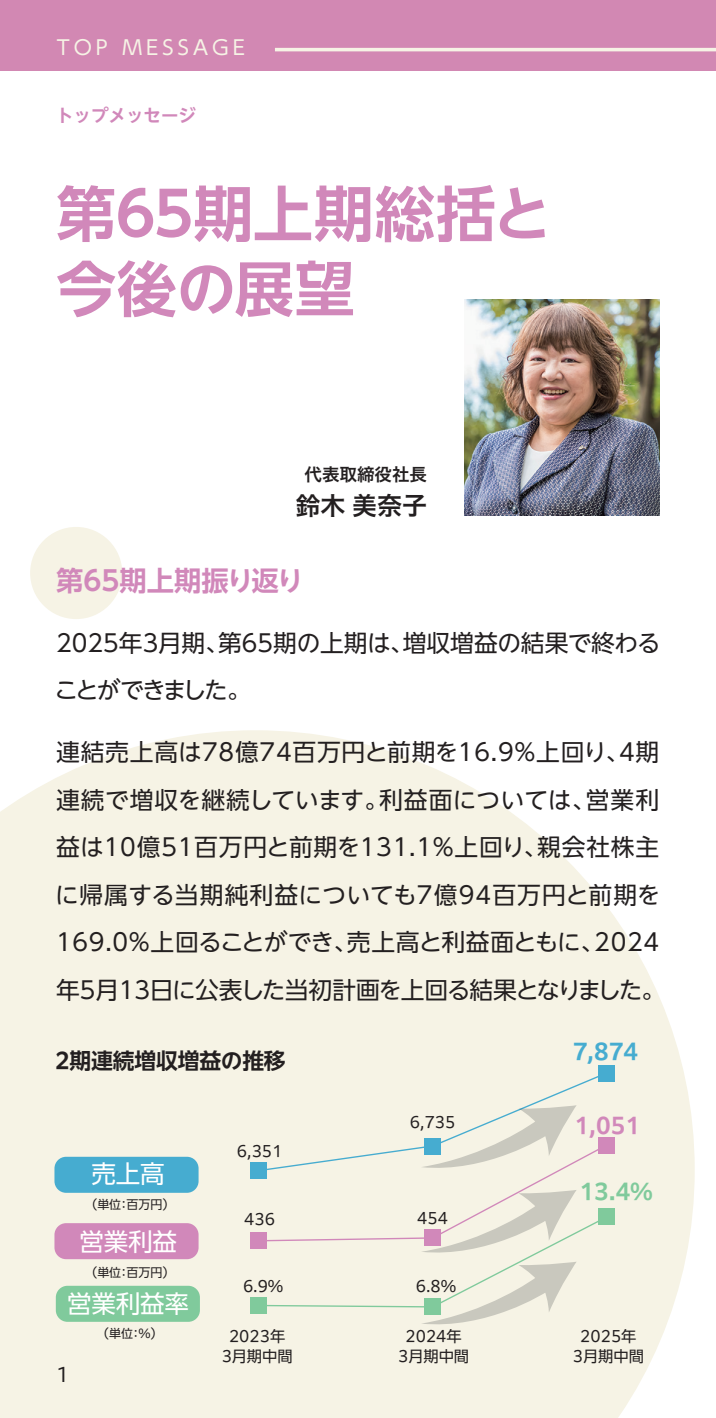
<style>
.page{position:relative;width:716px;height:1418px;background:#fff}
.page>*{position:absolute;margin:0;border:0;box-sizing:border-box;transform-origin:0 0}
.t1{font:700 60px "UD Shin Go NT Pr 6 N De";color:#d188ba}
.本文-01{font:700 27.25px "UD Shin Go NT Pr 6 N De";color:#d188ba}
.t2{font:25px "Hiragino UD Sans F Std N W6";color:#231f20}
.t3{font:24.5px "PUD Shin Go NT Pr 6 N";letter-spacing:-.01em;color:#fff}
.本文-01-2{font:23.75px/47.5px "UD Shin Go NT Pr 6 N";color:#231f20}
.t4{font:700 21.75px "PUD Shin Go NT Pr 6 N De";letter-spacing:-.01em;color:#231f20}
.t5{font:700 21.75px "PUD Shin Go NT Pr 6 N De";color:#80ca9c}
.t6{font:700 21.75px "PUD Shin Go NT Pr 6 N De";color:#d188ba}
.t7{font:700 21.75px "PUD Shin Go NT Pr 6 N De";color:#46acd0}
.t8{font:20px "UD Shin Go NT Pro";letter-spacing:.2em;color:#f6f3e5}
.t9{font:20px "Hiragino UD Sans F Std N W4";color:#231f20}
.t10{font:700 17.5px "UD Shin Go NT Pr 6 N De";color:#d188ba}
.t11{font:17.5px "Hiragino UD Sans F Std N W6";color:#231f20}
.t12{font:15.25px/19px "PUD Shin Go NT Pr 6 N";color:#231f20;text-align:center}
.t13{font:12px "PUD Shin Go NT Pr 6 N";letter-spacing:-.01em;color:#231f20}
</style>
<div class="page">
<svg style="left:0;top:730px;width:694px;height:687px;background:#f7f4e8"></svg>
<div style="left:30px;top:527px;width:92px;height:92px;background:#f6f3e5;border-radius:50%"></div>
<div style="left:0;top:0;width:716px;height:71px;background:#d288b3"></div>
<hr style="left:275px;top:48px;width:441px;height:3px;background:#f6f3e5">
<img style="left:464px;top:299px;width:195px;height:217px">
<div style="left:250px;top:1232px;width:17px;height:16px;background:#d188ba"></div>
<div style="left:598px;top:1136px;width:17px;height:17px;background:#d188ba"></div>
<div style="left:250px;top:1297px;width:17px;height:16px;background:#80ca9c"></div>
<div style="left:598px;top:1208px;width:17px;height:17px;background:#80ca9c"></div>
<div style="left:250px;top:1162px;width:17px;height:16px;background:#46acd0"></div>
<div style="left:598px;top:1064px;width:17px;height:17px;background:#46acd0"></div>
<div style="left:54px;top:1156px;width:144px;height:36px;background:#46acd0;border-radius:12px"></div>
<div style="left:54px;top:1223px;width:144px;height:36px;background:#d188ba;border-radius:12px"></div>
<div style="left:56px;top:1285px;width:144px;height:36px;background:#80ca9c;border-radius:12px"></div>
<svg style="left:257px;top:1071px;width:351px;height:253px;background:#eeede0"></svg>
<p class="t8" style="left:57px;top:31px;width:190px">TOP MESSAGE</p>
<p class="t10" style="left:56px;top:101px;width:142px">トップメッセージ</p>
<p class="t1" style="left:56px;top:165px;width:498px">第65期上期総括と</p>
<p class="t1" style="left:56px;top:240px;width:300px">今後の展望</p>
<p class="t11" style="left:304px;top:460px;width:124px">代表取締役社長</p>
<p class="t2" style="left:295px;top:486px;width:133px">鈴木 美奈子</p>
<p class="本文-01" style="left:56px;top:559px;width:249px">第65期上期振り返り</p>
<p class="本文-01-2" style="left:55px;top:618px;width:607px">2025年3月期、第65期の上期は、増収増益の結果で終わることができました。</p>
<p class="本文-01-2" style="left:55px;top:727px;width:611px">連結売上高は78億74百万円と前期を16.9%上回り、4期連続で増収を継続しています。利益面については、営業利益は10億51百万円と前期を131.1%上回り、親会社株主に帰属する当期純利益についても7億94百万円と前期を169.0%上回ることができ、売上高と利益面ともに、2024年5月13日に公表した当初計画を上回る結果となりました。</p>
<p class="t4" style="left:55px;top:1048px;width:232px">2期連続増収増益の推移</p>
<p class="t3" style="left:91px;top:1160px;width:75px">売上高</p>
<p class="t13" style="left:85px;top:1197px;width:90px">（単位：百万円）</p>
<p class="t3" style="left:79px;top:1228px;width:99px">営業利益</p>
<p class="t3" style="left:67px;top:1289px;width:123px">営業利益率</p>
<p class="t13" style="left:85px;top:1265px;width:90px">（単位：百万円）</p>
<p class="t12" style="left:237px;top:1142px;width:47px">6,351</p>
<p class="t12" style="left:244px;top:1210px;width:32px">436</p>
<p class="t12" style="left:243px;top:1277px;width:42px">6.9%</p>
<p class="t12" style="left:410px;top:1113px;width:47px">6,735</p>
<p class="t12" style="left:417px;top:1208px;width:32px">454</p>
<p class="t12" style="left:416px;top:1277px;width:42px">6.8%</p>
<p class="t7" style="left:572px;top:1039px;width:67px">7,874</p>
<p class="t6" style="left:574px;top:1113px;width:67px">1,051</p>
<p class="t5" style="left:579px;top:1179px;width:75px">13.4%</p>
<p class="t9" style="left:57px;top:1359px;width:14px">1</p>
<p class="t13" style="left:97px;top:1326px;width:67px">（単位：%）</p>
<p class="t12" style="left:222px;top:1327px;width:72px">2023年<br>3月期中間</p>
<p class="t12" style="left:398px;top:1327px;width:72px">2024年<br>3月期中間</p>
<p class="t12" style="left:573px;top:1327px;width:72px">2025年<br>3月期中間</p>
</div>
